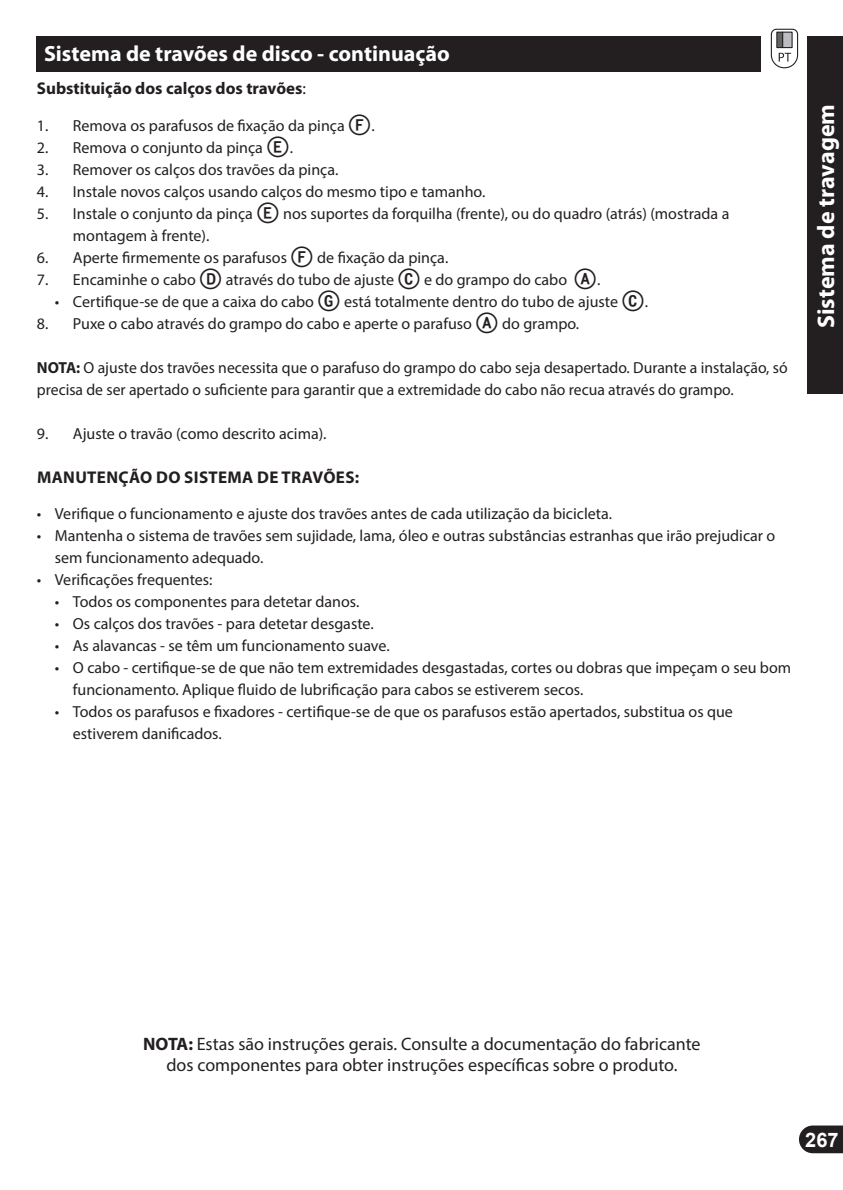
<style>
.page{position:relative;width:843px;height:1190px;background:#fff}
.page>*{position:absolute;margin:0;border:0;box-sizing:border-box;transform-origin:0 0}
.t1{font:700 24px "Myriad Pro";color:#fff}
.Section_Header{font:700 22px "Myriad Pro";color:#fff}
.t2{font:700 20px "Arial";color:#fff}
.t3{font:18px/21.6px "Myriad Pro";color:#231f20;text-align:center}
.t4{font:700 17px "Myriad Pro";color:#231f20}
.t5{font:700 17px "Myriad Pro";letter-spacing:.02em;color:#231f20}
.t6{font:16px/22px "Myriad Pro";color:#231f20}
.s1{font-weight:400}
.s2{font-family:"Fyra Alpha Circle";font-weight:700;font-size:28px}
.s3{font-weight:700}
</style>
<div class="page">
<div style="left:806px;top:36px;width:36px;height:357px;background:#231f20"></div>
<div style="left:36px;top:36px;width:724px;height:36px;background:#231f20"></div>
<svg style="left:799px;top:1125px;width:43px;height:28px"></svg>
<svg style="left:770px;top:28px;width:28px;height:41px"></svg>
<div style="left:782px;top:32px;width:10px;height:16px;background:#bcbdc0"></div>
<div style="left:782px;top:32px;width:10px;height:16px;border:1px solid #231f20"></div>
<div style="left:776px;top:32px;width:6px;height:16px;background:#636366"></div>
<div style="left:776px;top:32px;width:7px;height:16px;border:1px solid #231f20"></div>
<p class="Section_Header" style="left:44px;top:39px;width:407px">Sistema de travões de disco - continuação</p>
<p class="t4" style="left:37px;top:77px;width:271px">Substituição dos calços dos travões<span class="s1">:</span></p>
<p class="t6" style="left:37px;top:114px;width:339px">1. Remova os parafusos de fixação da pinça <span class="s2">F</span>.</p>
<p class="t6" style="left:37px;top:136px;width:258px">2. Remova o conjunto da pinça <span class="s2">E</span>.</p>
<p class="t6" style="left:37px;top:158px;width:303px">3. Remover os calços dos travões da pinça.</p>
<p class="t6" style="left:37px;top:180px;width:450px">4. Instale novos calços usando calços do mesmo tipo e tamanho.</p>
<p class="t6" style="left:73px;top:202px;width:658px;text-indent:-36px">5. Instale o conjunto da pinça <span class="s2">E</span> nos suportes da forquilha (frente), ou do quadro (atrás) (mostrada a montagem à frente).</p>
<p class="t6" style="left:37px;top:246px;width:413px">6. Aperte firmemente os parafusos <span class="s2">F</span> de fixação da pinça.</p>
<p class="t6" style="left:37px;top:268px;width:565px">7. Encaminhe o cabo <span class="s2">D</span> através do tubo de ajuste <span class="s2">C</span> e do grampo do cabo <span class="s2">A</span>.</p>
<p class="t6" style="left:55px;top:290px;width:594px">• Certifique-se de que a caixa do cabo <span class="s2">G</span> está totalmente dentro do tubo de ajuste <span class="s2">C</span>.</p>
<p class="t6" style="left:37px;top:312px;width:543px">8. Puxe o cabo através do grampo do cabo e aperte o parafuso <span class="s2">A</span> do grampo.</p>
<p class="t6" style="left:37px;top:356px;width:752px"><span class="s3">NOTA:</span> O ajuste dos travões necessita que o parafuso do grampo do cabo seja desapertado. Durante a instalação, só precisa de ser apertado o suficiente para garantir que a extremidade do cabo não recua através do grampo.</p>
<p class="t6" style="left:37px;top:422px;width:291px">9. Ajuste o travão (como descrito acima).</p>
<p class="t5" style="left:37px;top:466px;width:323px">MANUTENÇÃO DO SISTEMA DE TRAVÕES:</p>
<p class="t6" style="left:37px;top:502px;width:576px">• Verifique o funcionamento e ajuste dos travões antes de cada utilização da bicicleta.</p>
<p class="t6" style="left:55px;top:524px;width:721px;text-indent:-18px">• Mantenha o sistema de travões sem sujidade, lama, óleo e outras substâncias estranhas que irão prejudicar o sem funcionamento adequado.</p>
<p class="t6" style="left:37px;top:568px;width:177px">• Verificações frequentes:</p>
<p class="t6" style="left:55px;top:590px;width:306px">• Todos os componentes para detetar danos.</p>
<p class="t6" style="left:55px;top:612px;width:320px">• Os calços dos travões - para detetar desgaste.</p>
<p class="t6" style="left:55px;top:634px;width:336px">• As alavancas - se têm um funcionamento suave.</p>
<p class="t6" style="left:73px;top:656px;width:719px;text-indent:-18px">• O cabo - certifique-se de que não tem extremidades desgastadas, cortes ou dobras que impeçam o seu bom funcionamento. Aplique fluido de lubrificação para cabos se estiverem secos.</p>
<p class="t6" style="left:73px;top:700px;width:661px;text-indent:-18px">• Todos os parafusos e fixadores - certifique-se de que os parafusos estão apertados, substitua os que estiverem danificados.</p>
<p class="t1" style="left:810px;top:328px;width:225px;rotate:-90deg">Sistema de travagem</p>
<p class="t3" style="left:143px;top:1032px;width:559px"><span class="s3">NOTA:</span> Estas são instruções gerais. Consulte a documentação do fabricante dos componentes para obter instruções específicas sobre o produto.</p>
<p class="t2" style="left:805px;top:1125px;width:35px">267</p>
</div>
